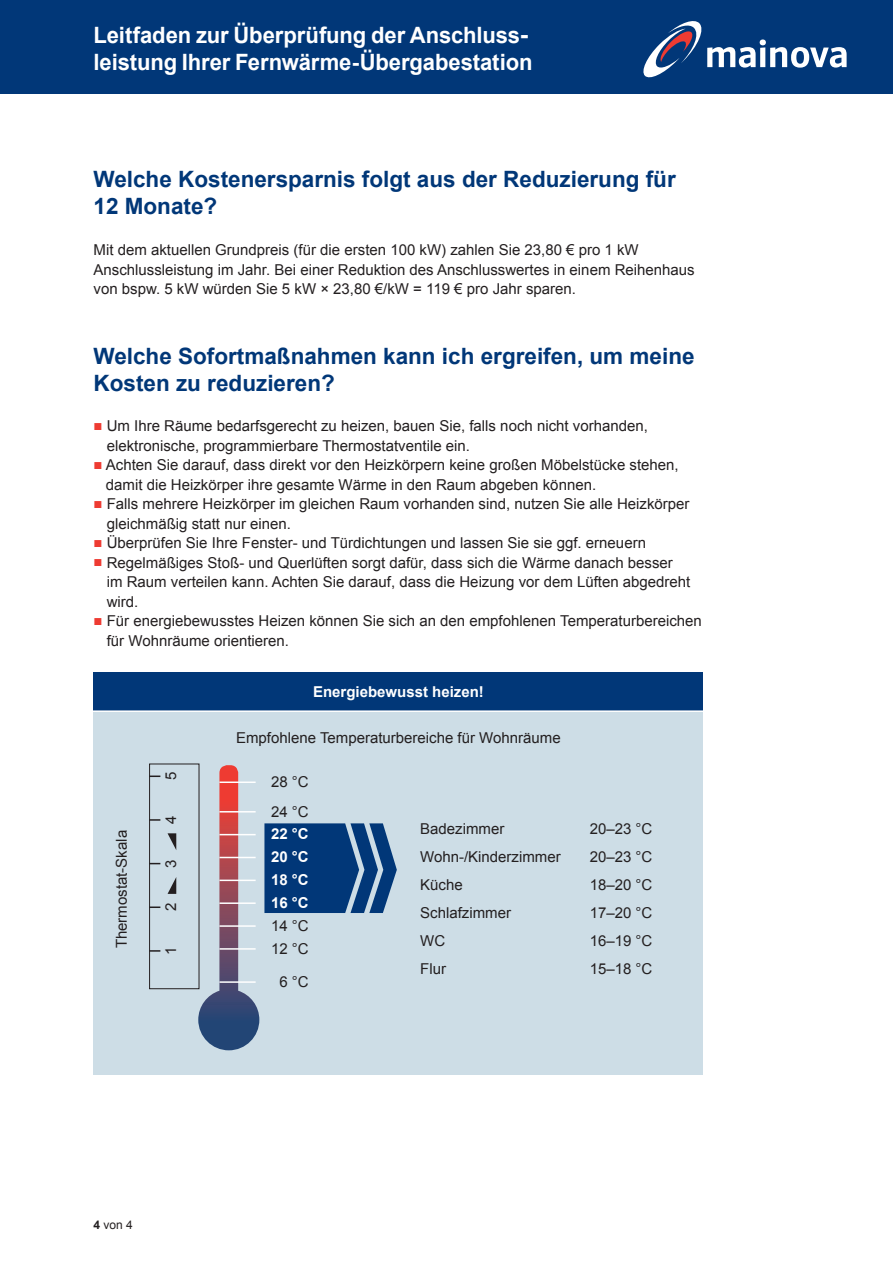
<style>
.page{position:relative;width:893px;height:1263px;background:#fff}
.page>*{position:absolute;margin:0;border:0;box-sizing:border-box;transform-origin:0 0}
.t1{font:700 22.5px/27px "Arial";color:#013778}
.t2{font:700 22.5px/27px "Arial";letter-spacing:-.005em;color:#fff}
.t3{font:15px/19.5px "Arial";color:#231f20}
.t4{font:700 15px/22.8px "Arial";color:#fff;text-align:justify}
.t5{font:12px "Arial";color:#231f20}
.s1{color:#ee3b32}
.s2{font-weight:700}
</style>
<div class="page">
<div style="left:0;top:0;width:893px;height:94px;background:#013778"></div>
<svg style="left:643px;top:21px;width:204px;height:56px"></svg>
<div style="left:94px;top:672px;width:609px;height:402px;background:#cddde6"></div>
<div style="left:94px;top:672px;width:609px;height:38px;background:#013778"></div>
<hr style="left:86px;top:710px;width:659px;height:2px;background:#fff">
<svg style="left:198px;top:765px;width:199px;height:285px"></svg>
<hr style="left:219px;top:981px;width:37px;height:2px;background:#fff">
<hr style="left:219px;top:811px;width:37px;height:1px;background:#fff">
<hr style="left:219px;top:834px;width:37px;height:1px;background:#fff">
<hr style="left:219px;top:857px;width:37px;height:1px;background:#fff">
<hr style="left:219px;top:879px;width:37px;height:2px;background:#fff">
<hr style="left:219px;top:902px;width:37px;height:2px;background:#fff">
<hr style="left:219px;top:925px;width:37px;height:2px;background:#fff">
<hr style="left:219px;top:948px;width:37px;height:2px;background:#fff">
<div style="left:149px;top:764px;width:50px;height:225px;border:1px solid #231f20"></div>
<svg style="left:149px;top:950px;width:11px;height:2px"></svg>
<svg style="left:149px;top:906px;width:11px;height:2px"></svg>
<svg style="left:149px;top:819px;width:11px;height:2px"></svg>
<svg style="left:149px;top:775px;width:11px;height:2px"></svg>
<svg style="left:168px;top:877px;width:8px;height:17px"></svg>
<svg style="left:168px;top:833px;width:8px;height:17px"></svg>
<h1 class="t2" style="left:94px;top:22px;width:440px">Leitfaden zur Überprüfung der Anschluss&shy;leistung Ihrer Fernwärme-Übergabestation</h1>
<h1 class="t1" style="left:94px;top:167px;width:584px">Welche Kostenersparnis folgt aus der Reduzierung für<br>12 Monate?</h1>
<p class="t3" style="left:94px;top:240px;width:603px">Mit dem aktuellen Grundpreis (für die ersten 100 kW) zahlen Sie 23,80 € pro 1 kW<br>Anschlussleistung im Jahr. Bei einer Reduktion des Anschlusswertes in einem Reihenhaus von bspw. 5 kW würden Sie 5 kW × 23,80 €/kW = 119 € pro Jahr sparen.</p>
<h1 class="t1" style="left:94px;top:343px;width:602px">Welche Sofortmaßnahmen kann ich ergreifen, um meine<br>Kosten zu reduzieren?</h1>
<p class="t3" style="left:107px;top:416px;width:543px;text-indent:-13px"><span class="s1">■</span> Um Ihre Räume bedarfsgerecht zu heizen, bauen Sie, falls noch nicht vorhanden, elektronische, programmierbare Thermostatventile ein.</p>
<p class="t3" style="left:106px;top:455px;width:574px;text-indent:-12px"><span class="s1">■</span> Achten Sie darauf, dass direkt vor den Heizkörpern keine großen Möbelstücke stehen, damit die Heizkörper ihre gesamte Wärme in den Raum abgeben können.</p>
<p class="t3" style="left:107px;top:494px;width:584px;text-indent:-13px"><span class="s1">■</span> Falls mehrere Heizkörper im gleichen Raum vorhanden sind, nutzen Sie alle Heizkörper gleichmäßig statt nur einen.</p>
<p class="t3" style="left:94px;top:533px;width:554px"><span class="s1">■</span> Überprüfen Sie Ihre Fenster- und Türdichtungen und lassen Sie sie ggf. erneuern</p>
<p class="t3" style="left:107px;top:553px;width:585px;text-indent:-13px"><span class="s1">■</span> Regelmäßiges Stoß- und Querlüften sorgt dafür, dass sich die Wärme danach besser im Raum verteilen kann. Achten Sie darauf, dass die Heizung vor dem Lüften abgedreht wird.</p>
<p class="t3" style="left:107px;top:611px;width:597px;text-indent:-13px"><span class="s1">■</span> Für energiebewusstes Heizen können Sie sich an den empfohlenen Temperaturbereichen für Wohnräume orientieren.</p>
<p class="t3" style="left:112px;top:948px;width:120px;rotate:-90deg">Thermostat-Skala</p>
<p class="t3" style="left:161px;top:780px;width:10px;rotate:-90deg">5</p>
<p class="t3" style="left:161px;top:824px;width:10px;rotate:-90deg">4</p>
<p class="t3" style="left:161px;top:868px;width:10px;rotate:-90deg">3</p>
<p class="t3" style="left:161px;top:911px;width:10px;rotate:-90deg">2</p>
<p class="t3" style="left:161px;top:955px;width:10px;rotate:-90deg">1</p>
<p class="t4" style="left:313px;top:680px;width:172px">Energiebewusst heizen!</p>
<p class="t3" style="left:236px;top:728px;width:326px">Empfohlene Temperaturbereiche für Wohnräume</p>
<p class="t3" style="left:271px;top:772px;width:39px">28 °C</p>
<p class="t3" style="left:271px;top:802px;width:39px">24 °C</p>
<p class="t4" style="left:271px;top:823px;width:39px">22 °C 20 °C 18 °C 16 °C</p>
<p class="t3" style="left:271px;top:914px;width:39px;line-height:22.8px">14 °C<br>12 °C</p>
<p class="t3" style="left:279px;top:972px;width:31px">6 °C</p>
<p class="t3" style="left:420px;top:819px;width:86px">Badezimmer</p>
<p class="t3" style="left:590px;top:819px;width:64px">20–23 °C</p>
<p class="t3" style="left:420px;top:847px;width:142px">Wohn-/Kinderzimmer</p>
<p class="t3" style="left:590px;top:847px;width:64px">20–23 °C</p>
<p class="t3" style="left:420px;top:875px;width:44px">Küche</p>
<p class="t3" style="left:590px;top:875px;width:64px">18–20 °C</p>
<p class="t3" style="left:420px;top:903px;width:92px">Schlafzimmer</p>
<p class="t3" style="left:590px;top:903px;width:64px">17–20 °C</p>
<p class="t3" style="left:420px;top:931px;width:26px">WC</p>
<p class="t3" style="left:590px;top:931px;width:64px">16–19 °C</p>
<p class="t3" style="left:420px;top:959px;width:27px">Flur</p>
<p class="t3" style="left:590px;top:959px;width:64px">15–18 °C</p>
<p class="t5" style="left:94px;top:1217px;width:41px"><span class="s2">4</span> von 4</p>
</div>
